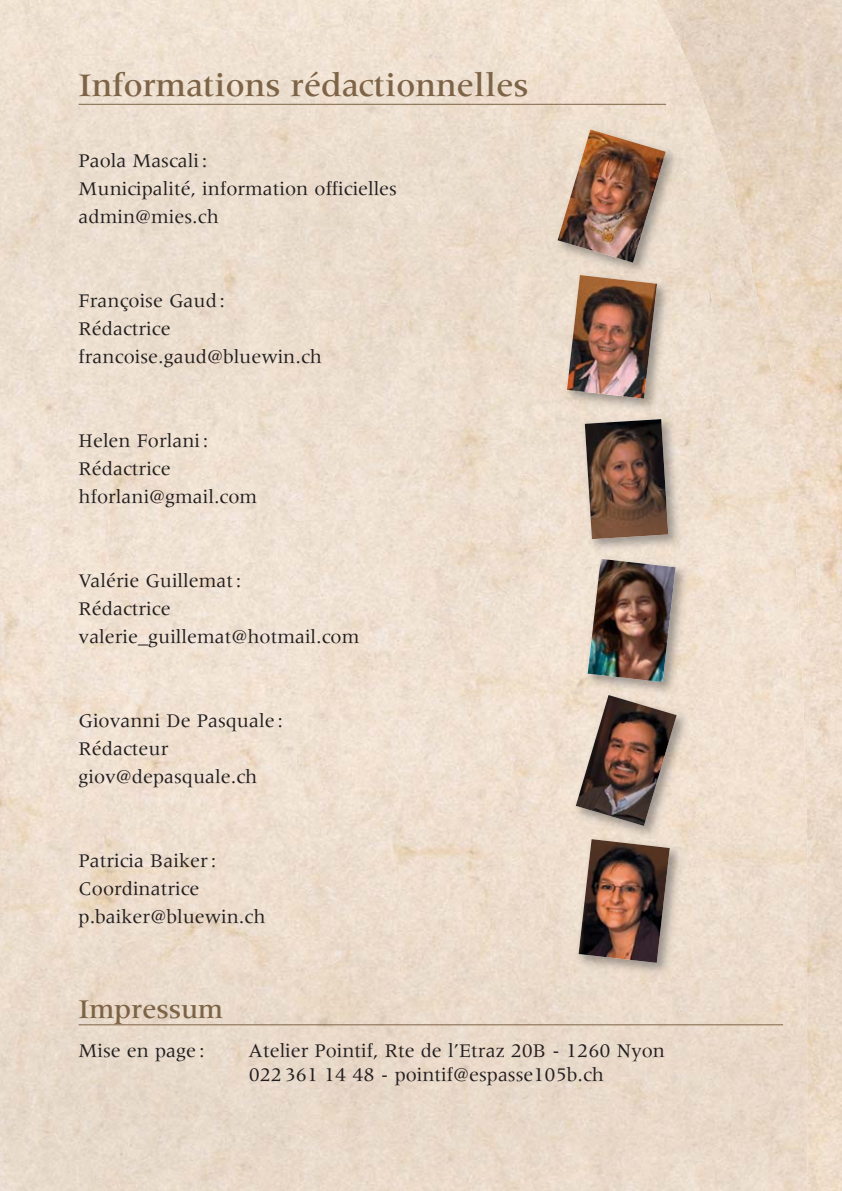
<style>
.page{position:relative;width:842px;height:1191px;background:#fff}
.page>*{position:absolute;margin:0;border:0;box-sizing:border-box;transform-origin:0 0}
.t1{font:500 34px "Meridien";color:#7e6447}
.t2{font:500 28px "Meridien";color:#7e6447}
.t3{font:20px/28px "Meridien";color:#231f20}
</style>
<div class="page">
<hr style="left:79px;top:104px;width:587px;height:1px;background:#7e6447">
<img style="left:558px;top:129px;width:88px;height:134px">
<img style="left:567px;top:275px;width:79px;height:123px">
<img style="left:585px;top:419px;width:61px;height:120px">
<img style="left:588px;top:559px;width:58px;height:123px">
<img style="left:576px;top:695px;width:70px;height:131px">
<img style="left:579px;top:839px;width:67px;height:124px">
<hr style="left:79px;top:1024px;width:704px;height:1px;background:#7e6447">
<svg style="left:646px;top:0;width:9px;height:1191px;background:#9a8579"></svg>
<img style="left:655px;top:0;width:186px;height:1191px">
<h1 class="t1" style="left:79px;top:72px;width:451px">Informations rédactionnelles</h1>
<p class="t3" style="left:79px;top:148px;width:320px">Paola Mascali:<br>Municipalité, information officielles admin@mies.ch</p>
<p class="t3" style="left:79px;top:288px;width:245px">Françoise Gaud:<br>Rédactrice francoise.gaud@bluewin.ch</p>
<p class="t3" style="left:79px;top:428px;width:180px">Helen Forlani:<br>Rédactrice hforlani@gmail.com</p>
<p class="t3" style="left:79px;top:568px;width:282px">Valérie Guillemat:<br>Rédactrice valerie_guillemat@hotmail.com</p>
<p class="t3" style="left:79px;top:708px;width:206px">Giovanni De Pasquale :<br>Rédacteur giov@depasquale.ch</p>
<p class="t3" style="left:79px;top:848px;width:188px">Patricia Baiker :<br>Coordinatrice p.baiker@bluewin.ch</p>
<h2 class="t2" style="left:79px;top:998px;width:146px">Impressum</h2>
<p class="t3" style="left:79px;top:1038px;width:127px">Mise en page :</p>
<p class="t3" style="left:249px;top:1040px;width:418px;line-height:24px">Atelier Pointif, Rte de l’Etraz 20B - 1260 Nyon<br>022361 14 48 - pointif@espasse105b.ch</p>
</div>
